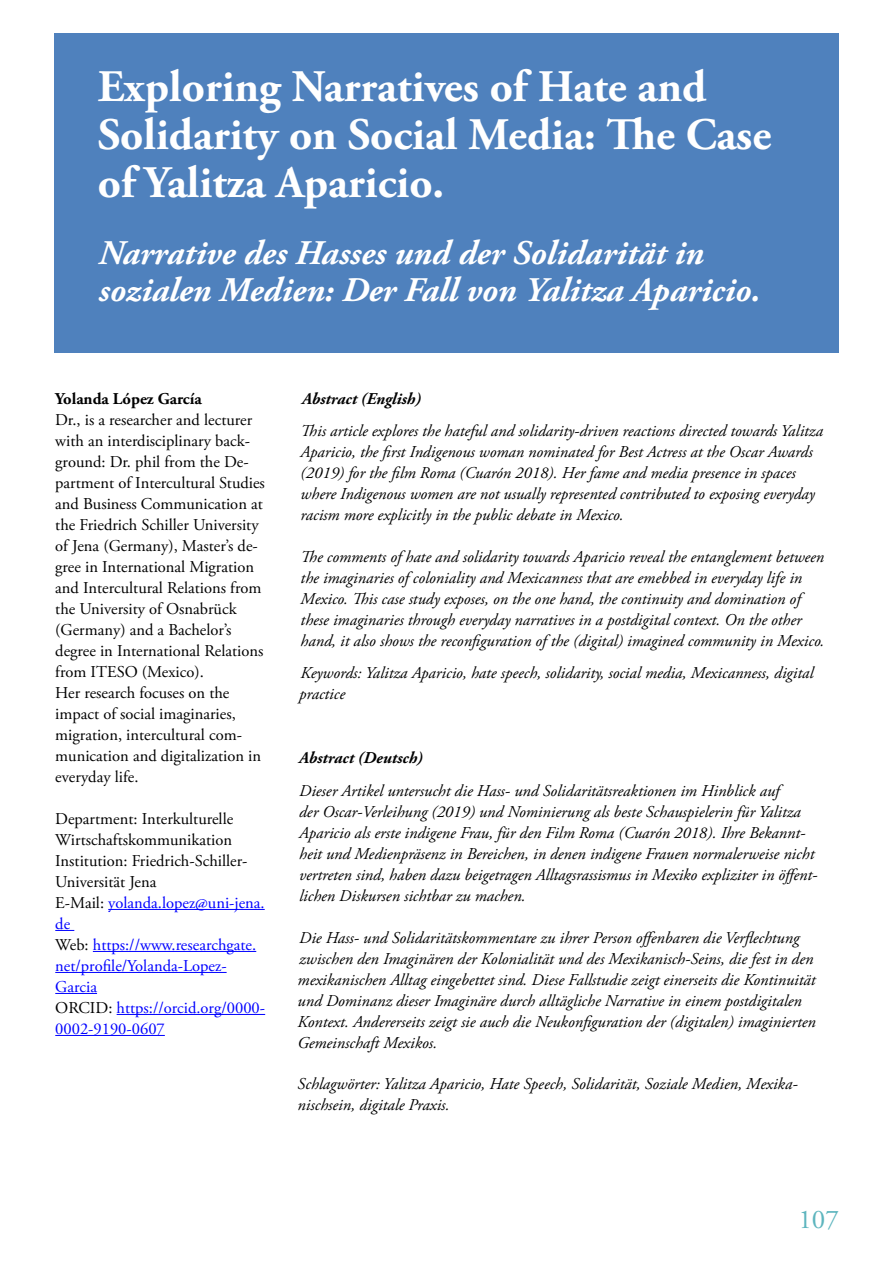
<style>
.page{position:relative;width:893px;height:1263px;background:#fff}
.page>*{position:absolute;margin:0;border:0;box-sizing:border-box;transform-origin:0 0}
.t1{font:700 45px/48px "Adobe Garamond Pro";color:#fff}
.t2{font:italic 700 34.5px/37.5px "Adobe Garamond Pro";color:#fff}
.t3{font:27px "Adobe Garamond Pro";color:#5db5be}
.t4{font:italic 16.5px/21px "Adobe Garamond Pro";color:#000}
.t5{font:16.5px/21px "Adobe Garamond Pro";color:#000}
.t6{font:16.5px/21px "Adobe Garamond Pro";color:#00f}
.t7{font:italic 700 16.5px "Adobe Garamond Pro";color:#000}
.t8{font:700 16.5px "Adobe Garamond Pro";color:#000}
.s1{color:#000}
</style>
<div class="page">
<div style="left:54px;top:34px;width:785px;height:236px;background:#4f81bd"></div>
<div style="left:55px;top:238px;width:779px;height:128px;background:#4f81bd"></div>
<div style="left:39px;top:353px;width:823px;height:61px;background:#fff"></div>
<hr style="left:108px;top:909px;width:157px;height:1px;background:#00f">
<svg style="left:55px;top:930px;width:19px;height:1px"></svg>
<hr style="left:93px;top:951px;width:163px;height:1px;background:#00f">
<hr style="left:55px;top:972px;width:172px;height:1px;background:#00f">
<hr style="left:55px;top:993px;width:42px;height:1px;background:#00f">
<hr style="left:117px;top:1014px;width:148px;height:1px;background:#00f">
<hr style="left:55px;top:1035px;width:110px;height:1px;background:#00f">
<h1 class="t1" style="left:98px;top:63px;width:675px">Exploring Narratives of Hate and<br>Solidarity on Social Media: The Case of Yalitza Aparicio.</h1>
<h2 class="t2" style="left:99px;top:235px;width:663px">Narrative des Hasses und der Solidarität in sozialen Medien: Der Fall von Yalitza Aparicio.</h2>
<p class="t8" style="left:55px;top:389px;width:148px">Yolanda López García</p>
<p class="t5" style="left:55px;top:410px;width:211px">Dr., is a researcher and lecturer with an interdisciplinary back&shy;ground: Dr. phil from the De&shy;partment of Intercultural Studies and Business Communication at the Friedrich Schiller University of Jena (Germany), Master’s de&shy;gree in International Migration and Intercultural Relations from the University of Osnabrück (Germany) and a Bachelor’s degree in International Relations from ITESO (Mexico).<br>Her research focuses on the impact of social imaginaries, migration, intercultural com&shy;munication and digitalization in everyday life.</p>
<p class="t6" style="left:55px;top:809px;width:211px"><span class="s1">Department: Interkulturelle<br>Wirtschaftskommunikation<br>Institution: Friedrich-Schiller-<br>Universität Jena<br>E-Mail:</span> yolanda.lopez@uni-jena. de<br><span class="s1">Web:</span> https://www.researchgate. net/profile/Yolanda-Lopez-<br>Garcia<br><span class="s1">ORCID:</span> https://orcid.org/0000-<br>0002-9190-0607</p>
<p class="t7" style="left:302px;top:389px;width:120px">Abstract (English)</p>
<p class="t4" style="left:301px;top:421px;width:524px">This article explores the hateful and solidarity-driven reactions directed towards Yalitza Aparicio, the first Indigenous woman nominated for Best Actress at the Oscar Awards (2019) for the film Roma (Cuarón 2018). Her fame and media presence in spaces where Indigenous women are not usually represented contributed to exposing everyday racism more explicitly in the public debate in Mexico.</p>
<p class="t4" style="left:301px;top:546px;width:525px">The comments of hate and solidarity towards Aparicio reveal the entanglement between the imaginaries of coloniality and Mexicanness that are emebbed in everyday life in Mexico. This case study exposes, on the one hand, the continuity and domination of these imaginaries through everyday narratives in a postdigital context. On the other hand, it also shows the reconfiguration of the (digital) imagined community in Mexico.</p>
<p class="t4" style="left:299px;top:662px;width:516px">Keywords: Yalitza Aparicio, hate speech, solidarity, social media, Mexicanness, digital practice</p>
<p class="t7" style="left:299px;top:748px;width:125px">Abstract (Deutsch)</p>
<p class="t4" style="left:299px;top:780px;width:520px">Dieser Artikel untersucht die Hass- und Solidaritätsreaktionen im Hinblick auf<br>der Oscar-Verleihung (2019) und Nominierung als beste Schauspielerin für Yalitza Aparicio als erste indigene Frau, für den Film Roma (Cuarón 2018). Ihre Bekannt&shy;heit und Medienpräsenz in Bereichen, in denen indigene Frauen normalerweise nicht vertreten sind, haben dazu beigetragen Alltagsrassismus in Mexiko expliziter in öffent&shy;lichen Diskursen sichtbar zu machen.</p>
<p class="t4" style="left:298px;top:927px;width:520px">Die Hass- und Solidaritätskommentare zu ihrer Person offenbaren die Verflechtung zwischen den Imaginären der Kolonialität und des Mexikanisch-Seins, die fest in den mexikanischen Alltag eingebettet sind. Diese Fallstudie zeigt einerseits die Kontinuität und Dominanz dieser Imaginäre durch alltägliche Narrative in einem postdigitalen Kontext. Andererseits zeigt sie auch die Neukonfiguration der (digitalen) imaginierten Gemeinschaft Mexikos.</p>
<p class="t4" style="left:298px;top:1074px;width:501px">Schlagwörter: Yalitza Aparicio, Hate Speech, Solidarität, Soziale Medien, Mexika&shy;nischsein, digitale Praxis.</p>
<h3 class="t3" style="left:798px;top:1203px;width:42px">107</h3>
</div>
